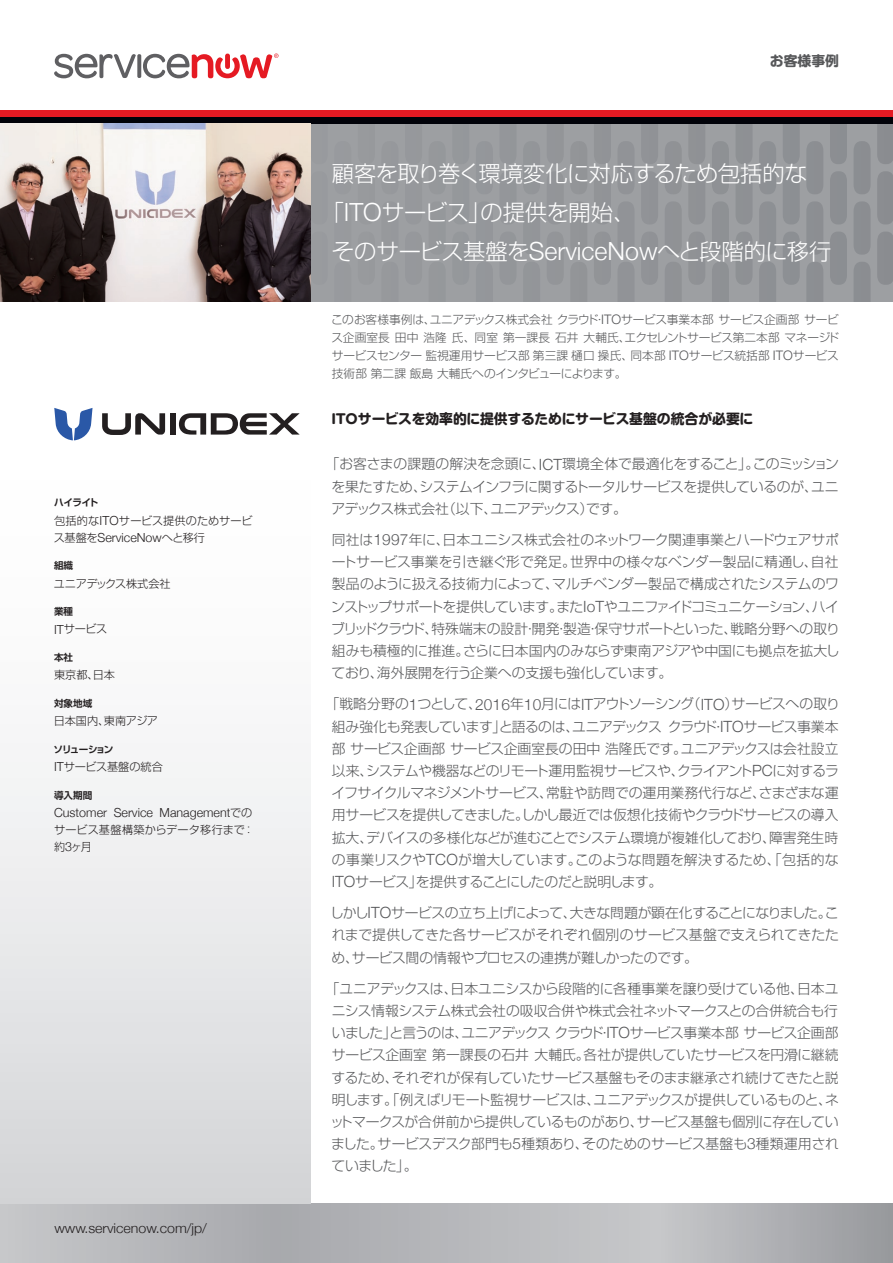
<style>
.page{position:relative;width:893px;height:1263px;background:#fff}
.page>*{position:absolute;margin:0;border:0;box-sizing:border-box;transform-origin:0 0}
.t1{font:300 22.35px "Shin Go Pro";letter-spacing:-.03em;color:#fff}
.t2{font:300 13.8px/22.2px "Shin Go Pro";letter-spacing:-.025em;color:#57585a;text-align:justify}
.t3{font:700 13.8px "Shin M Go Pro";letter-spacing:-.01em;color:#231f20}
.t4{font:700 13.8px "Shin M Go Pro";color:#57585a}
.t5{font:300 13.5px "Helvetica Neue";color:#231f20;scale:1.05 1}
.t6{font:300 12.45px "Helvetica Neue";color:#231f20}
.t7{font:300 11.7px/18px "Shin Go Pro";letter-spacing:.005em;color:#57585a;text-align:justify}
.t8{font:300 11.1px/17px "Shin Go Pro";color:#231f20}
.t9{font:300 11.1px "Shin Go Pro";letter-spacing:-.035em;color:#231f20}
.t10{font:300 11.1px "Shin Go Pro";letter-spacing:-.02em;color:#231f20}
.t11{font:700 9.6px "Shin Go Pro De";letter-spacing:-.03em;color:#231f20}
.t12{font:700 9.6px "Shin Go Pro De";letter-spacing:-.145em;color:#231f20}
.s1{font-family:"Helvetica Neue";font-size:12.45px}
.s2{font-family:"Shin Go Pro";font-size:11.1px}
.s3{font-family:"Helvetica Neue";font-size:25.05px}
.s4{font-family:"Helvetica Neue";font-size:13.05px}
.s5{font-family:"Omnes";font-weight:600;font-size:16.65px}
.s6{font-family:"Helvetica Neue";font-size:15.45px}
</style>
<div class="page">
<svg style="left:0;top:1203px;width:893px;height:60px;background:#b5b6b9"></svg>
<div style="left:0;top:404px;width:310px;height:799px;background:linear-gradient(to bottom,#fff,#d8d9db)"></div>
<div style="left:310px;top:123px;width:583px;height:179px;background:#939699"></div>
<svg style="left:310px;top:123px;width:183px;height:179px"></svg>
<div style="left:0;top:111px;width:893px;height:6px;background:#e51a23"></div>
<div style="left:0;top:117px;width:893px;height:6px;background:#010209"></div>
<img style="left:0;top:123px;width:310px;height:179px">
<svg style="left:54px;top:54px;width:82px;height:24px"></svg>
<svg style="left:137px;top:54px;width:4px;height:24px"></svg>
<svg style="left:143px;top:54px;width:135px;height:24px"></svg>
<svg style="left:179px;top:413px;width:121px;height:22px"></svg>
<div style="left:170px;top:413px;width:6px;height:22px;background:#231f20"></div>
<svg style="left:102px;top:413px;width:63px;height:22px"></svg>
<svg style="left:54px;top:408px;width:39px;height:32px"></svg>
<p class="t11" style="left:54px;top:495px;width:46px">ハイライト</p>
<p class="t8" style="left:54px;top:511px;width:200px">包括的な<span class="s1">ITO</span>サービス提供のためサービ</p>
<p class="t6" style="left:54px;top:530px;width:153px"><span class="s2">ス基盤を</span>ServiceNow<span class="s2">へと移行</span></p>
<p class="t11" style="left:54px;top:557px;width:21px">組織</p>
<p class="t9" style="left:54px;top:574px;width:118px">ユニアデックス株式会社</p>
<p class="t11" style="left:54px;top:603px;width:21px">業種</p>
<p class="t8" style="left:54px;top:619px;width:55px"><span class="s1">IT</span>サービス</p>
<p class="t11" style="left:54px;top:649px;width:21px">本社</p>
<p class="t8" style="left:54px;top:665px;width:62px">東京都、日本</p>
<p class="t11" style="left:54px;top:695px;width:40px">対象地域</p>
<p class="t10" style="left:54px;top:712px;width:106px">日本国内、東南アジア</p>
<p class="t12" style="left:54px;top:741px;width:61px">ソリューション</p>
<p class="t8" style="left:54px;top:757px;width:110px"><span class="s1">IT</span>サービス基盤の統合</p>
<p class="t11" style="left:54px;top:787px;width:40px">導入期間</p>
<p class="t6" style="left:54px;top:805px;width:200px">Customer Service Management<span class="s2">での</span></p>
<p class="t8" style="left:54px;top:820px;width:202px">サービス基盤構築からデータ移行まで：約<span class="s1">3</span>ヶ月</p>
<p class="t5" style="left:54px;top:1220px;width:147px">www.servicenow.com/jp/</p>
<p class="t4" style="left:770px;top:49px;width:71px">お客様事例</p>
<h1 class="t1" style="left:332px;top:155px;width:477px">顧客を取り巻く環境変化に対応するため包括的な</h1>
<h1 class="t1" style="left:321px;top:194px;width:315px">「<span class="s3">ITO</span>サービス」の提供を開始、</h1>
<h1 class="t1" style="left:332px;top:233px;width:501px">そのサービス基盤を<span class="s3">ServiceNow</span>へと段階的に移行</h1>
<p class="t7" style="left:331px;top:309px;width:509px">このお客様事例は、ユニアデックス株式会社クラウド・<span class="s4">ITO</span>サービス事業本部サービス企画部サービス企画室長田中浩隆氏、同室第一課長石井大輔氏、エクセレントサービス第二本部マネージドサービスセンター監視運用サービス部第三課樋口操氏、同本部 <span class="s4">ITO</span>サービス統括部 <span class="s4">ITO</span>サービス技術部第二課飯島大輔氏へのインタビューによります。</p>
<p class="t3" style="left:331px;top:408px;width:424px"><span class="s5">ITO</span>サービスを効率的に提供するためにサービス基盤の統合が必要に</p>
<p class="t2" style="left:331px;top:451px;width:509px;text-indent:-6px">「お客さまの課題の解決を念頭に、<span class="s6">ICT</span>環境全体で最適化をすること」。このミッションを果たすため、システムインフラに関するトータルサービスを提供しているのが、ユニアデックス株式会社（以下、ユニアデックス）です。</p>
<p class="t2" style="left:331px;top:527px;width:510px">同社は<span class="s6">1997</span>年に、日本ユニシス株式会社のネットワーク関連事業とハードウェアサポートサービス事業を引き継ぐ形で発足。世界中の様々なベンダー製品に精通し、自社製品のように扱える技術力によって、マルチベンダー製品で構成されたシステムのワンストップサポートを提供しています。また<span class="s6">IoT</span>やユニファイドコミュニケーション、ハイブリッドクラウド、特殊端末の設計・開発・製造・保守サポートといった、戦略分野への取り組みも積極的に推進。さらに日本国内のみならず東南アジアや中国にも拠点を拡大しており、海外展開を行う企業への支援も強化しています。</p>
<p class="t2" style="left:331px;top:691px;width:510px;text-align:left;text-indent:-6px">「戦略分野の<span class="s6">1</span>つとして、<span class="s6">2016</span>年<span class="s6">10</span>月には<span class="s6">IT</span>アウトソーシング（<span class="s6">ITO</span>）サービスへの取り組み強化も発表しています」と語るのは、ユニアデックスクラウド・<span class="s6">ITO</span>サービス事業本部サービス企画部サービス企画室長の田中浩隆氏です。ユニアデックスは会社設立以来、システムや機器などのリモート運用監視サービスや、クライアント<span class="s6">PC</span>に対するライフサイクルマネジメントサービス、常駐や訪問での運用業務代行など、さまざまな運用サービスを提供してきました。しかし最近では仮想化技術やクラウドサービスの導入拡大、デバイスの多様化などが進むことでシステム環境が複雑化しており、障害発生時の事業リスクや<span class="s6">TCO</span>が増大しています。このような問題を解決するため、「包括的な<span class="s6">ITO</span>サービス」を提供することにしたのだと説明します。</p>
<p class="t2" style="left:330px;top:900px;width:510px">しかし<span class="s6">ITO</span>サービスの立ち上げによって、大きな問題が顕在化することになりました。これまで提供してきた各サービスがそれぞれ個別のサービス基盤で支えられてきたため、サービス間の情報やプロセスの連携が難しかったのです。</p>
<p class="t2" style="left:330px;top:976px;width:510px;text-indent:-5px">「ユニアデックスは、日本ユニシスから段階的に各種事業を譲り受けている他、日本ユニシス情報システム株式会社の吸収合併や株式会社ネットマークスとの合併統合も行いました」と言うのは、ユニアデックスクラウド・<span class="s6">ITO</span>サービス事業本部サービス企画部サービス企画室第一課長の石井大輔氏。各社が提供していたサービスを円滑に継続するため、それぞれが保有していたサービス基盤もそのまま継承され続けてきたと説明します。「例えばリモート監視サービスは、ユニアデックスが提供しているものと、ネットマークスが合併前から提供しているものがあり、サービス基盤も個別に存在していました。サービスデスク部門も<span class="s6">5</span>種類あり、そのためのサービス基盤も<span class="s6">3</span>種類運用されていました」。</p>
</div>
